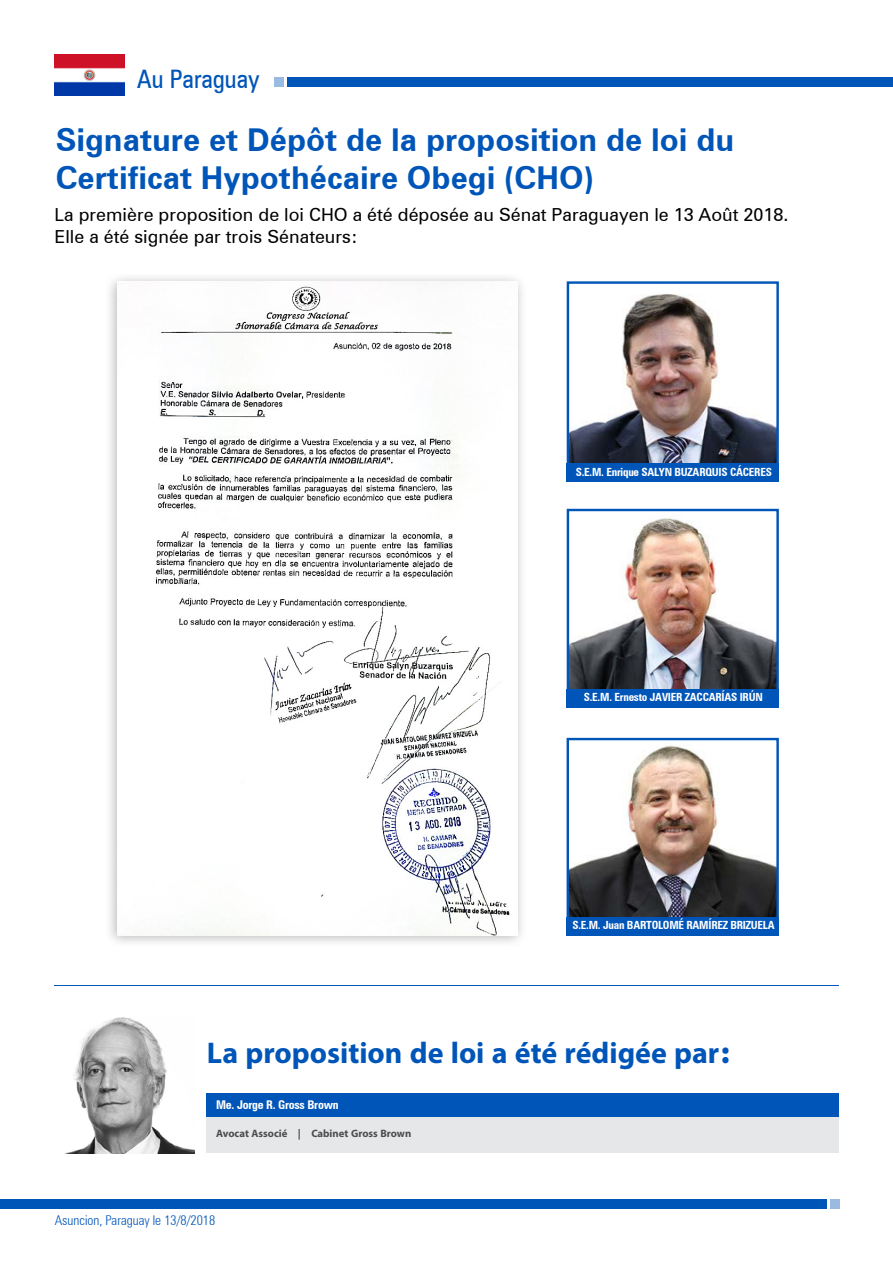
<style>
.page{position:relative;width:893px;height:1263px;background:#fff}
.page>*{position:absolute;margin:0;border:0;box-sizing:border-box;transform-origin:0 0}
.t1{font:700 42px "Myriad Arabic";color:#0055b8}
.t2{font:700 31.5px/37.8px "Zurich BT";color:#0055b8}
.t3{font:condensed 25.5px "Zurich BT";color:#0055b8}
.t4{font:18px/21.6px "Zurich BT";color:#000}
.t5{font:700 15px "Myriad Arabic";color:#4d4d4f}
.t6{font:300 condensed 13.5px "Zurich BT";color:#0055b8}
.t7{font:700 condensed 12px "Zurich BT";letter-spacing:-.02em;color:#fff}
.t8{font:700 condensed 11.25px "Zurich BT";letter-spacing:-.02em;color:#fff}
</style>
<div class="page">
<div style="left:0;top:1199px;width:827px;height:10px;background:#0055b8"></div>
<div style="left:287px;top:77px;width:606px;height:10px;background:#0055b8"></div>
<div style="left:830px;top:1199px;width:10px;height:10px;background:#99bbe2"></div>
<div style="left:274px;top:77px;width:10px;height:10px;background:#99bbe2"></div>
<img style="left:55px;top:54px;width:69px;height:42px">
<div style="left:104px;top:271px;width:424px;height:677px;background:#000;opacity:.29"></div>
<img style="left:117px;top:281px;width:401px;height:654px">
<img style="left:570px;top:294px;width:206px;height:169px">
<div style="left:567px;top:281px;width:212px;height:188px;border:2px solid #0055b8"></div>
<img style="left:570px;top:517px;width:206px;height:172px">
<div style="left:567px;top:509px;width:212px;height:186px;border:2px solid #0055b8"></div>
<img style="left:570px;top:745px;width:206px;height:172px">
<div style="left:567px;top:738px;width:212px;height:184px;border:2px solid #0055b8"></div>
<div style="left:567px;top:463px;width:212px;height:19px;background:#0055b8"></div>
<div style="left:567px;top:689px;width:212px;height:19px;background:#0055b8"></div>
<div style="left:567px;top:917px;width:212px;height:18px;background:#0055b8"></div>
<div style="left:207px;top:1093px;width:632px;height:24px;background:#0055b8"></div>
<div style="left:207px;top:1117px;width:632px;height:35px;background:#e6e7e8"></div>
<img style="left:66px;top:1017px;width:128px;height:136px">
<hr style="left:54px;top:985px;width:785px;height:1px;background:#0055b8">
<h3 class="t3" style="left:137px;top:63px;width:124px">Au Paraguay</h3>
<h2 class="t2" style="left:56px;top:121px;width:680px">Signature et Dépôt de la proposition de loi du<br>Certificat Hypothécaire Obegi (CHO(</h2>
<p class="t4" style="left:55px;top:204px;width:735px">La première proposition de loi CHO a été déposée au Sénat Paraguayen le 13 Août 2018.<br>Elle a été signée par trois Sénateurs:</p>
<p class="t8" style="left:576px;top:465px;width:198px">M.E.S . Enrique SALYN BUZARQUIS CÁCERES</p>
<p class="t8" style="left:584px;top:690px;width:181px">M.E.S . Ernesto JAVIER ZACCARÍAS IRÚN</p>
<p class="t8" style="left:572px;top:918px;width:204px">M.E.S . Juan BARTOLOMÉ RAMÍREZ BRIZUELA</p>
<h1 class="t1" style="left:207px;top:1024px;width:526px">La proposition de loi a été rédigée par:</h1>
<p class="t7" style="left:216px;top:1098px;width:124px">Me. Jorge .R Gross Brown</p>
<p class="t5" style="left:216px;top:1123px;width:73px">Avocat Associé</p>
<p class="t5" style="left:298px;top:1123px;width:5px">|</p>
<p class="t5" style="left:311px;top:1123px;width:102px">Cabinet Gross Brown</p>
<p class="t6" style="left:55px;top:1212px;width:162px">Asuncion, Paraguay le 13/8/2018</p>
</div>
